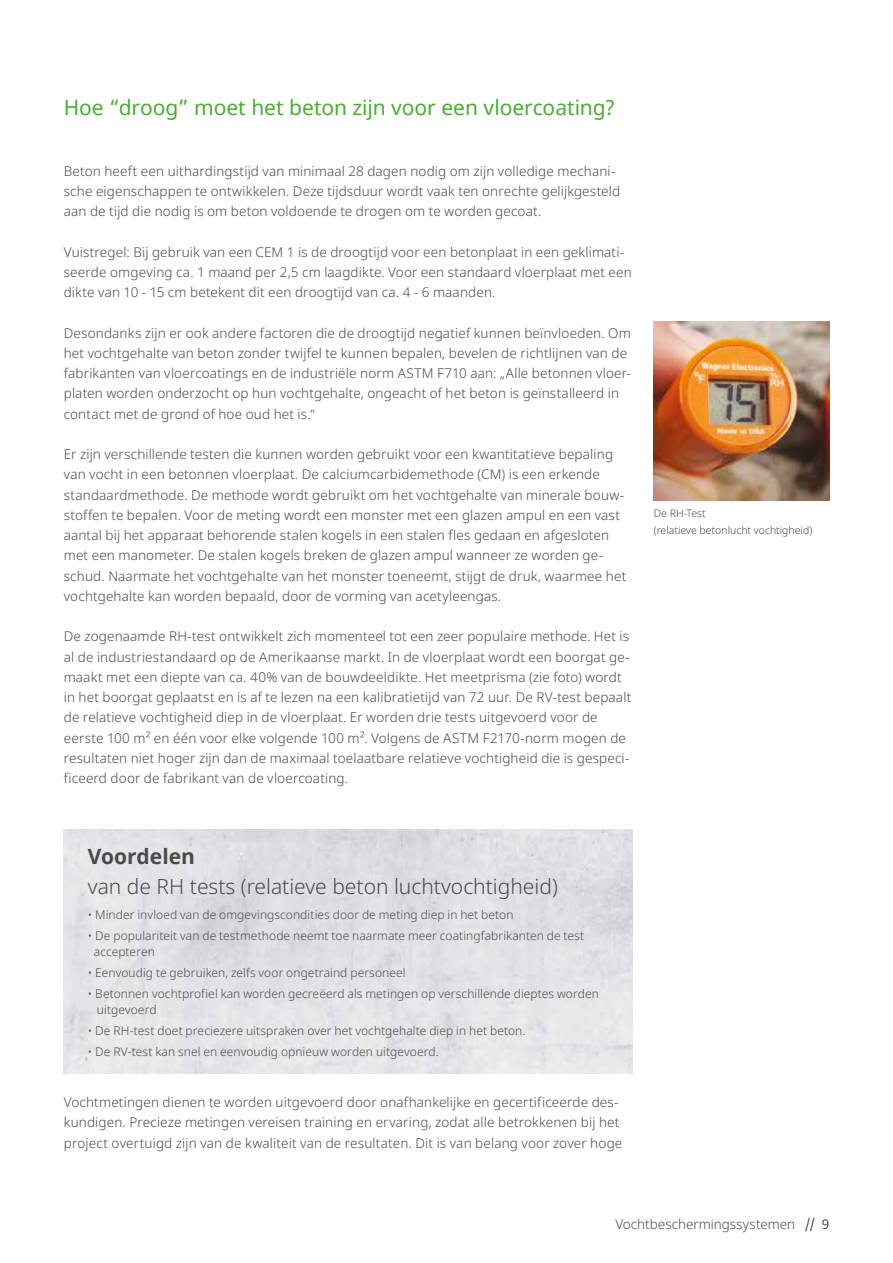
<style>
.page{position:relative;width:893px;height:1263px;background:#fff}
.page>*{position:absolute;margin:0;border:0;box-sizing:border-box;transform-origin:0 0}
.t1{font:21px "Noto Sans";color:#49ad33}
.t2{font:300 21px "Noto Sans";color:#4a4a49}
.t3{font:700 21px "Noto Sans";color:#4a4a49}
.t4{font:300 13.5px/20.2px "Noto Sans";letter-spacing:.01em;color:#4a4a49}
.t5{font:300 12px/16.5px "Noto Sans";letter-spacing:.005em;color:#4a4a49}
.t6{font:300 10.5px/16.8px "Noto Sans";color:#4a4a49}
.s1{font-weight:400}
</style>
<div class="page">
<img style="left:654px;top:321px;width:175px;height:179px">
<h1 class="t1" style="left:64px;top:93px;width:553px">Hoe “droog” moet het beton zijn voor een vloercoating?</h1>
<p class="t4" style="left:64px;top:161px;width:558px">Beton heeft een uithardingstijd van minimaal 28 dagen nodig om zijn volledige mechani&shy;sche eigenschappen te ontwikkelen. Deze tijdsduur wordt vaak ten onrechte gelijkgesteld aan de tijd die nodig is om beton voldoende te drogen om te worden gecoat.</p>
<p class="t4" style="left:64px;top:242px;width:570px">Vuistregel: Bij gebruik van een CEM 1 is de droogtijd voor een betonplaat in een geklimati&shy;seerde omgeving ca. 1 maand per 2,5 cm laagdikte. Voor een standaard vloerplaat met een dikte van 10 - 15 cm betekent dit een droogtijd van ca. 4 - 6 maanden.</p>
<p class="t4" style="left:64px;top:323px;width:569px">Desondanks zijn er ook andere factoren die de droogtijd negatief kunnen beïnvloeden. Om het vochtgehalte van beton zonder twijfel te kunnen bepalen, bevelen de richtlijnen van de fabrikanten van vloercoatings en de industriële norm ASTM F710 aan: „Alle betonnen vloer&shy;platen worden onderzocht op hun vochtgehalte, ongeacht of het beton is geïnstalleerd in contact met de grond of hoe oud het is.“</p>
<p class="t4" style="left:64px;top:444px;width:564px">Er zijn verschillende testen die kunnen worden gebruikt voor een kwantitatieve bepaling van vocht in een betonnen vloerplaat. De calciumcarbidemethode (CM) is een erkende standaardmethode. De methode wordt gebruikt om het vochtgehalte van minerale bouw&shy;stoffen te bepalen. Voor de meting wordt een monster met een glazen ampul en een vast aantal bij het apparaat behorende stalen kogels in een stalen fles gedaan en afgesloten met een manometer. De stalen kogels breken de glazen ampul wanneer ze worden ge&shy;schud. Naarmate het vochtgehalte van het monster toeneemt, stijgt de druk, waarmee het vochtgehalte kan worden bepaald, door de vorming van acetyleengas.</p>
<p class="t4" style="left:64px;top:627px;width:569px">De zogenaamde RH-test ontwikkelt zich momenteel tot een zeer populaire methode. Het is al de industriestandaard op de Amerikaanse markt. In de vloerplaat wordt een boorgat ge&shy;maakt met een diepte van ca. 40% van de bouwdeeldikte. Het meetprisma (zie foto) wordt in het boorgat geplaatst en is af te lezen na een kalibratietijd van 72 uur. De RV-test bepaalt de relatieve vochtigheid diep in de vloerplaat. Er worden drie tests uitgevoerd voor de eerste 100 m² en één voor elke volgende 100 m². Volgens de ASTM F2170-norm mogen de resultaten niet hoger zijn dan de maximaal toelaatbare relatieve vochtigheid die is gespeci&shy;ficeerd door de fabrikant van de vloercoating.</p>
<p class="t6" style="left:654px;top:505px;width:160px">De RH-Test<br>(relatieve betonlucht vochtigheid)</p>
<h1 class="t3" style="left:88px;top:841px;width:109px">Voordelen</h1>
<h1 class="t2" style="left:88px;top:871px;width:471px">van de RH tests (relatieve beton luchtvochtigheid)</h1>
<p class="t5" style="left:88px;top:907px;width:427px">• Minder invloed van de omgevingscondities door de meting diep in het beton</p>
<p class="t5" style="left:94px;top:927px;width:492px;text-indent:-6px">• De populariteit van de testmethode neemt toe naarmate meer coatingfabrikanten de test accepteren</p>
<p class="t5" style="left:88px;top:965px;width:319px">• Eenvoudig te gebruiken, zelfs voor ongetraind personeel</p>
<p class="t5" style="left:97px;top:985px;width:504px;text-indent:-9px">• Betonnen vochtprofiel kan worden gecreëerd als metingen op verschillende dieptes worden uitgevoerd</p>
<p class="t5" style="left:88px;top:1023px;width:439px">• De RH-test doet preciezere uitspraken over het vochtgehalte diep in het beton.</p>
<p class="t5" style="left:88px;top:1043px;width:352px">• De RV-test kan snel en eenvoudig opnieuw worden uitgevoerd.</p>
<p class="t4" style="left:64px;top:1092px;width:560px">Vochtmetingen dienen te worden uitgevoerd door onafhankelijke en gecertificeerde des&shy;kundigen. Precieze metingen vereisen training en ervaring, zodat alle betrokkenen bij het project overtuigd zijn van de kwaliteit van de resultaten. Dit is van belang voor zover hoge</p>
<p class="t4" style="left:615px;top:1214px;width:215px">Vochtbeschermingssystemen <span class="s1">// 9</span></p>
</div>
